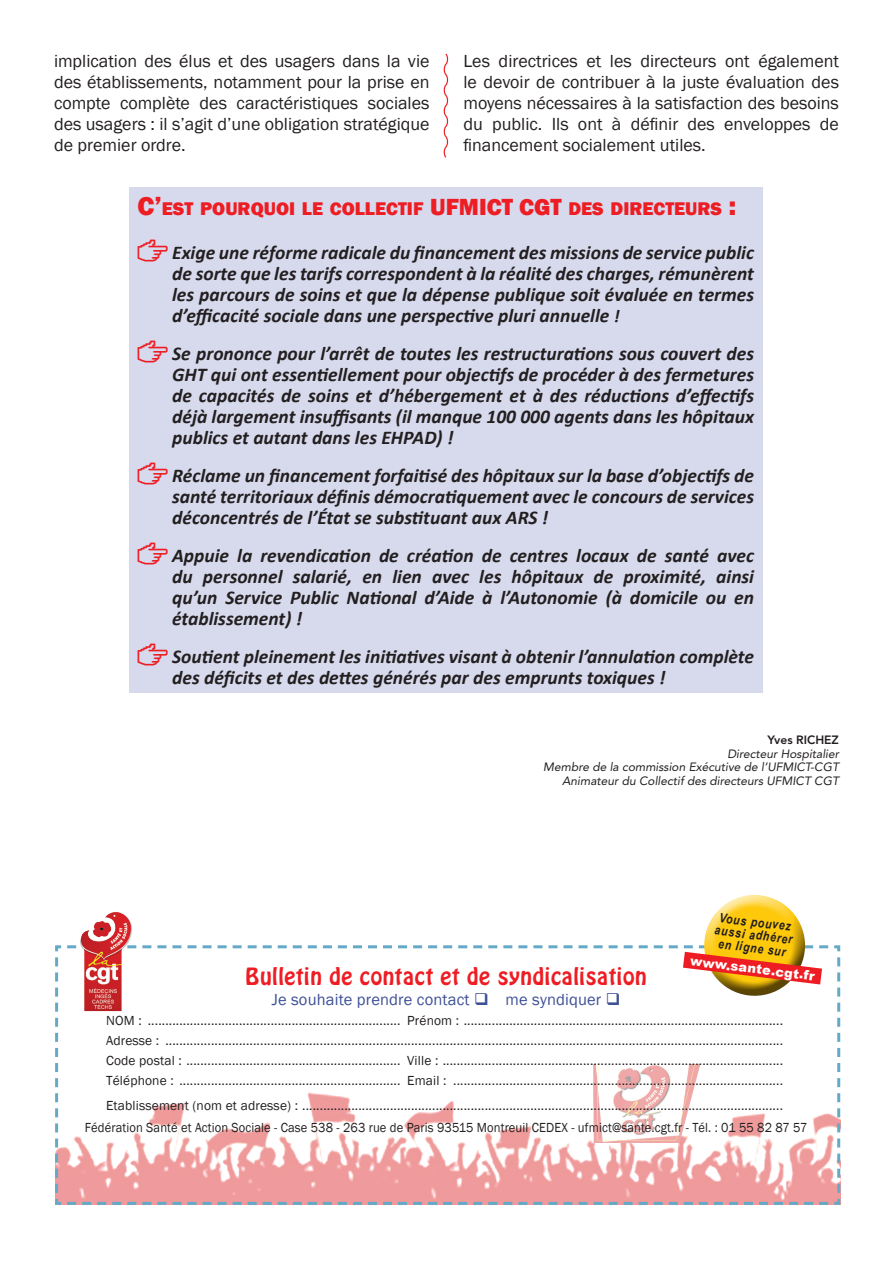
<style>
.page{position:relative;width:893px;height:1263px;background:#fff}
.page>*{position:absolute;margin:0;border:0;box-sizing:border-box;transform-origin:0 0}
.inter_2_coul{font:21px "Hobo Std";letter-spacing:.03em;color:#ee1d23}
.List_Paragraph{font:italic 700 19.5px/21px "Calibri";color:#231f20;text-align:justify}
.t1{font:800 18.9px "Franklin Gothic";color:#ee1d23}
.t2{font:18px/21px "Franklin Gothic";color:#231f20;text-align:justify}
.txt_courant{font:16.5px "Franklin Gothic";letter-spacing:.01em;color:#3e5095}
.txt_courant-2{font:13.5px "Franklin Gothic";letter-spacing:.01em;color:#231f20}
.txt_courant-3{font:13.5px "Franklin Gothic";letter-spacing:.01em;color:#231f20;scale:.93 1}
.txt_courant-4{font:italic 700 12.9px/12.9px "Arial Narrow";color:#231f20;text-align:center}
.txt_courant-5{font:900 12.9px "Arial";color:#fff}
.sign{font:italic 12px "Avenir LT Std";color:#231f20}
.sign-2{font:800 12px "Avenir LT Std";color:#231f20}
.s1{font-size:27px}
.s2{font-size:24px}
.s3{font-family:"Arrowstfb";font-weight:400;font-style:normal;font-size:24px;color:#ee1d23}
.s4{font-size:18px}
</style>
<div class="page">
<svg style="left:443px;top:53px;width:6px;height:105px"></svg>
<div style="left:129px;top:188px;width:634px;height:505px;background:#d7daed"></div>
<svg style="left:55px;top:945px;width:786px;height:260px"></svg>
<img style="left:79px;top:1002px;width:54px;height:11px">
<svg style="left:64px;top:895px;width:764px;height:107px"></svg>
<p class="t2" style="left:54px;top:50px;width:377px">implication des élus et des usagers dans la vie des établissements, notamment pour la prise en compte complète des caractéristiques sociales des usagers : il s’agit d’une obligation stratégique de premier ordre.</p>
<p class="t2" style="left:463px;top:50px;width:377px">Les directrices et les directeurs ont également le devoir de contribuer à la juste évaluation des moyens nécessaires à la satisfaction des besoins du public. Ils ont à définir des enveloppes de financement socialement utiles.</p>
<p class="t1" style="left:137px;top:197px;width:600px"><span class="s1">C’</span>EST POURQUOI LE COLLECTIF <span class="s2">UFMICT CGT</span> DES DIRECTEURS <span class="s1">:</span></p>
<p class="List_Paragraph" style="left:172px;top:241px;width:583px;text-indent:-35px"><span class="s3">A</span> Exige une réforme radicale du financement des missions de service public de sorte que les tarifs correspondent à la réalité des charges, rémunèrent les parcours de soins et que la dépense publique soit évaluée en termes d’efficacité sociale dans une perspective pluri annuelle <span class="s4">!</span></p>
<p class="List_Paragraph" style="left:172px;top:342px;width:583px;text-indent:-35px"><span class="s3">A</span> Se prononce pour l’arrêt de toutes les restructurations sous couvert des GHT qui ont essentiellement pour objectifs de procéder à des fermetures de capacités de soins et d’hébergement et à des réductions d’effectifs déjà largement insuffisants (il manque 100 000 agents dans les hôpitaux publics et autant dans les EHPAD) !</p>
<p class="List_Paragraph" style="left:172px;top:465px;width:583px;text-indent:-35px"><span class="s3">A</span> Réclame un financement forfaitisé des hôpitaux sur la base d’objectifs de santé territoriaux définis démocratiquement avec le concours de services déconcentrés de l’État se substituant aux ARS !</p>
<p class="List_Paragraph" style="left:172px;top:545px;width:583px;text-indent:-35px"><span class="s3">A</span> Appuie la revendication de création de centres locaux de santé avec du personnel salarié, en lien avec les hôpitaux de proximité, ainsi qu’un Service Public National d’Aide à l’Autonomie (à domicile ou en établissement) !</p>
<p class="List_Paragraph" style="left:172px;top:646px;width:583px;text-indent:-35px"><span class="s3">A</span> Soutient pleinement les initiatives visant à obtenir l’annulation complète des déficits et des dettes générés par des emprunts toxiques !</p>
<p class="sign-2" style="left:767px;top:733px;width:73px">Yves RICHEZ</p>
<p class="sign" style="left:727px;top:747px;width:113px">Directeur Hospitalier</p>
<p class="sign" style="left:543px;top:760px;width:297px">Membre de la commission Exécutive de l’UFMICT-CGT</p>
<p class="sign" style="left:562px;top:774px;width:278px">Animateur du Collectif des directeurs UFMICT CGT</p>
<p class="txt_courant-4" style="left:717px;top:910px;width:80px;rotate:7deg">Vous pouvez aussi adhérer en ligne sur</p>
<p class="txt_courant-5" style="left:691px;top:951px;width:127px;rotate:7deg">www.sante.cgt.fr</p>
<p class="inter_2_coul" style="left:245px;top:962px;width:403px">Bulletin de contact et de syndicalisation</p>
<p class="txt_courant" style="left:272px;top:989px;width:350px">Je souhaite prendre contact ❑ me syndiquer ❑</p>
<p class="txt_courant-2" style="left:106px;top:1012px;width:678px">NOM : ........................................................................ Prénom : ...........................................................................................</p>
<p class="txt_courant-2" style="left:106px;top:1032px;width:678px">Adresse : ................................................................................................................................................................................</p>
<p class="txt_courant-2" style="left:106px;top:1052px;width:678px">Code postal : ............................................................. Ville : .................................................................................................</p>
<p class="txt_courant-2" style="left:106px;top:1072px;width:678px">Téléphone : ............................................................... Email : ..............................................................................................</p>
<p class="txt_courant-2" style="left:106px;top:1097px;width:678px">Etablissement (nom et adresse) : .........................................................................................................................................</p>
<p class="txt_courant-3" style="left:85px;top:1119px;width:779px">Fédération Santé et Action Sociale - Case 538 - 263 rue de Paris 93515 Montreuil CEDEX - ufmict@sante.cgt.fr - Tél. : 01 55 82 87 57</p>
</div>
